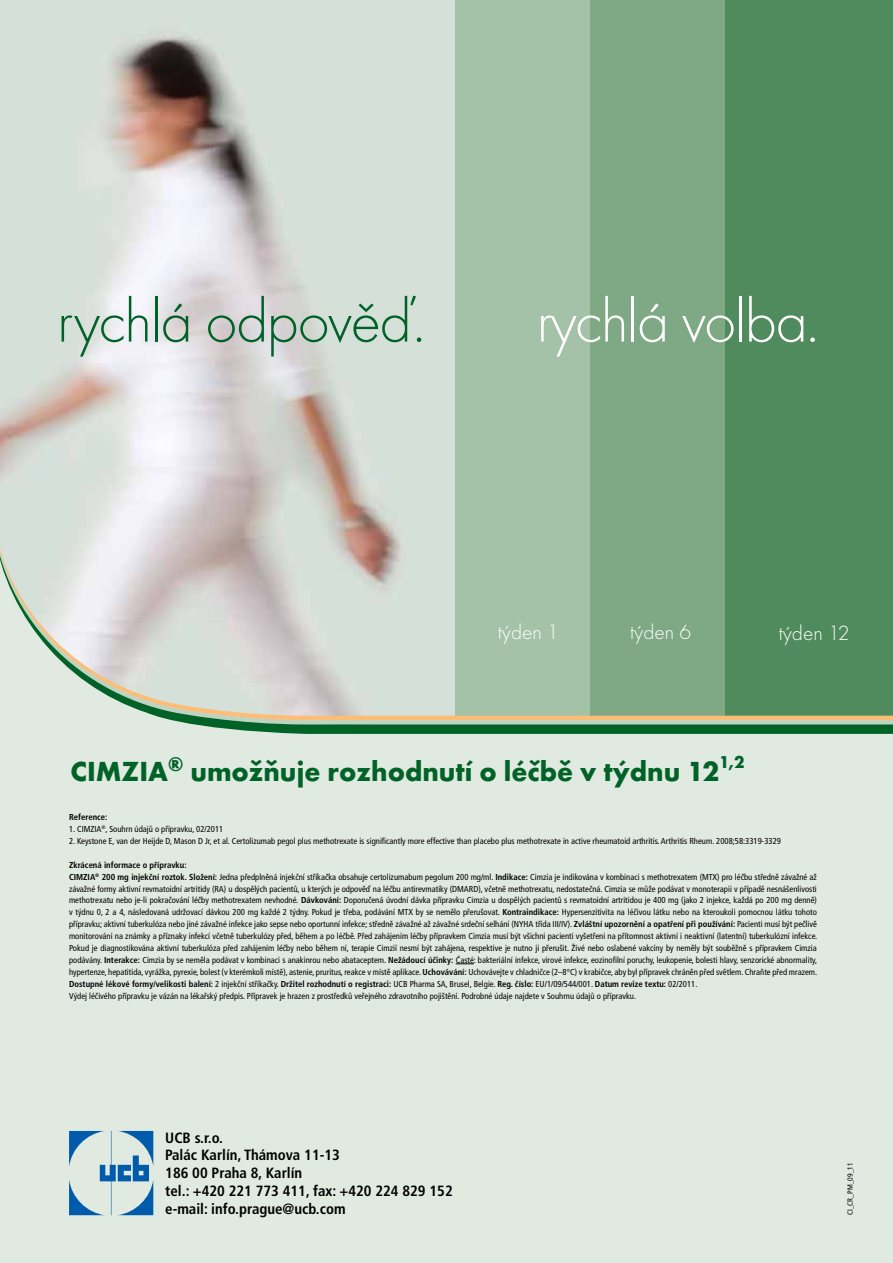
<style>
.page{position:relative;width:893px;height:1263px;background:#fff}
.page>*{position:absolute;margin:0;border:0;box-sizing:border-box;transform-origin:0 0}
.t1{font:62.7px "Futura TOT Ligh";letter-spacing:-.025em;color:#006227}
.t2{font:62.7px "Futura TOT Ligh";letter-spacing:-.025em;color:#fff}
.t3{font:700 28.65px "Futura TOT";color:#006227}
.t4{font:21.45px "Futura TOT Ligh";color:#fff}
.t5{font:700 condensed 14.85px/17.9px "Frutiger CE";color:#000}
.t6{font:condensed 8.7px/11.9px "Frutiger CE";color:#000}
.t7{font:700 condensed 8.7px "Frutiger CE";color:#000}
.t8{font:condensed 7.5px "Frutiger CE";color:#000}
.s1{font-weight:700}
</style>
<div class="page">
<img style="left:0;top:0;width:455px;height:493px">
<div style="left:725px;top:0;width:168px;height:716px;background:#508b5d"></div>
<div style="left:590px;top:0;width:135px;height:716px;background:#7ea984"></div>
<div style="left:455px;top:0;width:135px;height:716px;background:#a4c2a7"></div>
<div style="left:0;top:734px;width:893px;height:529px;background:#e1eae1"></div>
<svg style="left:0;top:493px;width:455px;height:5px;background:#d6d6d1"></svg>
<svg style="left:0;top:498px;width:893px;height:236px"></svg>
<svg style="left:0;top:505px;width:893px;height:219px"></svg>
<svg style="left:0;top:498px;width:41px;height:135px;background:#d0dcd0"></svg>
<svg style="left:69px;top:1131px;width:84px;height:84px;background:#9dbfd0"></svg>
<svg style="left:456px;top:963px;width:18px;height:1px"></svg>
<h1 class="t1" style="left:57px;top:285px;width:370px">rychlá odpověď.</h1>
<h1 class="t2" style="left:537px;top:285px;width:284px">rychlá volba.</h1>
<h3 class="t4" style="left:498px;top:620px;width:63px">týden 1</h3>
<h3 class="t4" style="left:630px;top:620px;width:63px">týden 6</h3>
<h3 class="t4" style="left:779px;top:621px;width:73px">týden 12</h3>
<h2 class="t3" style="left:71px;top:753px;width:676px">CIMZIA<sup>®</sup> umožňuje rozhodnutí o léčbě v týdnu 12<sup>1,2</sup></h2>
<p class="t7" style="left:69px;top:812px;width:40px">Reference:</p>
<p class="t6" style="left:69px;top:823px;width:156px">1. CIMZIA<sup>®</sup>, Souhrn údajů o přípravku, 02/2011</p>
<p class="t6" style="left:69px;top:835px;width:713px">2. Keystone E, van der Heijde D, Mason D Jr, et al. Certolizumab pegol plus methotrexate is significantly more effective than placebo plus methotrexate in active rheumatoid arthritis. Arthritis Rheum. 2008;58:3319-3329</p>
<p class="t6" style="left:69px;top:859px;width:750px"><span class="s1">Zkrácená informace o přípravku:<br>CIMZIA</span><sup>®</sup> <span class="s1">200 mg injekční roztok. Složení:</span> Jedna předplněná injekční stříkačka obsahuje certolizumabum pegolum 200 mg/ml. <span class="s1">Indikace:</span> Cimzia je indikována v kombinaci s methotrexatem (MTX) pro léčbu středně závažné až závažné formy aktivní revmatoidní artritidy (RA) u dospělých pacientů, u kterých je odpověď na léčbu antirevmatiky (DMARD), včetně methotrexatu, nedostatečná. Cimzia se může podávat v monoterapii v případě nesnášenlivosti methotrexatu nebo je-li pokračování léčby methotrexatem nevhodné. <span class="s1">Dávkování:</span> Doporučená úvodní dávka přípravku Cimzia u dospělých pacientů s revmatoidní artritidou je 400 mg (jako 2 injekce, každá po 200 mg denně) v týdnu 0, 2 a 4, následovaná udržovací dávkou 200 mg každé 2 týdny. Pokud je třeba, podávání MTX by se nemělo přerušovat. <span class="s1">Kontraindikace:</span> Hypersenzitivita na léčivou látku nebo na kteroukoli pomocnou látku tohoto přípravku; aktivní tuberkulóza nebo jiné závažné infekce jako sepse nebo oportunní infekce; středně závažné až závažné srdeční selhání (NYHA třída III/IV). <span class="s1">Zvláštní upozornění a opatření při používání:</span> Pacienti musí být pečlivě monitorováni na známky a příznaky infekcí včetně tuberkulózy před, během a po léčbě. Před zahájením léčby přípravkem Cimzia musí být všichni pacienti vyšetřeni na přítomnost aktivní i neaktivní (latentní) tuberkulózní infekce.<br>Pokud je diagnostikována aktivní tuberkulóza před zahájením léčby nebo během ní, terapie Cimzií nesmí být zahájena, respektive je nutno ji přerušit. Živé nebo oslabené vakcíny by neměly být souběžně s přípravkem Cimzia podávány. <span class="s1">Interakce:</span> Cimzia by se neměla podávat v kombinaci s anakinrou nebo abataceptem. <span class="s1">Nežádoucí účinky:</span> Časté: bakteriální infekce, virové infekce, eozinofilní poruchy, leukopenie, bolesti hlavy, senzorické abnormality, hypertenze, hepatitida, vyrážka, pyrexie, bolest (v kterémkoli místě), astenie, pruritus, reakce v místě aplikace. <span class="s1">Uchovávání:</span> Uchovávejte v chladničce (2–8°C) v krabičce, aby byl přípravek chráněn před světlem. Chraňte před mrazem.<br><span class="s1">Dostupné lékové formy/velikosti balení:</span> 2 injekční stříkačky. <span class="s1">Držitel rozhodnutí o registraci:</span> UCB Pharma SA, Brusel, Belgie. <span class="s1">Reg. číslo:</span> EU/1/09/544/001. <span class="s1">Datum revize textu:</span> 02/2011.<br>Výdej léčivého přípravku je vázán na lékařský předpis. Přípravek je hrazen z prostředků veřejného zdravotního pojištění. Podrobné údaje najdete v Souhrnu údajů o přípravku.</p>
<h3 class="t5" style="left:165px;top:1129px;width:289px">UCB s.r.o.<br>Palác Karlín, Thámova 11-13<br>186 00 Praha 8, Karlín<br>tel.: +420 221 773 411, fax: +420 224 829 152 e-mail: info.prague@ucb.com</h3>
<p class="t8" style="left:846px;top:1215px;width:54px;rotate:-90deg">CI_CR_PM_09_11</p>
</div>
